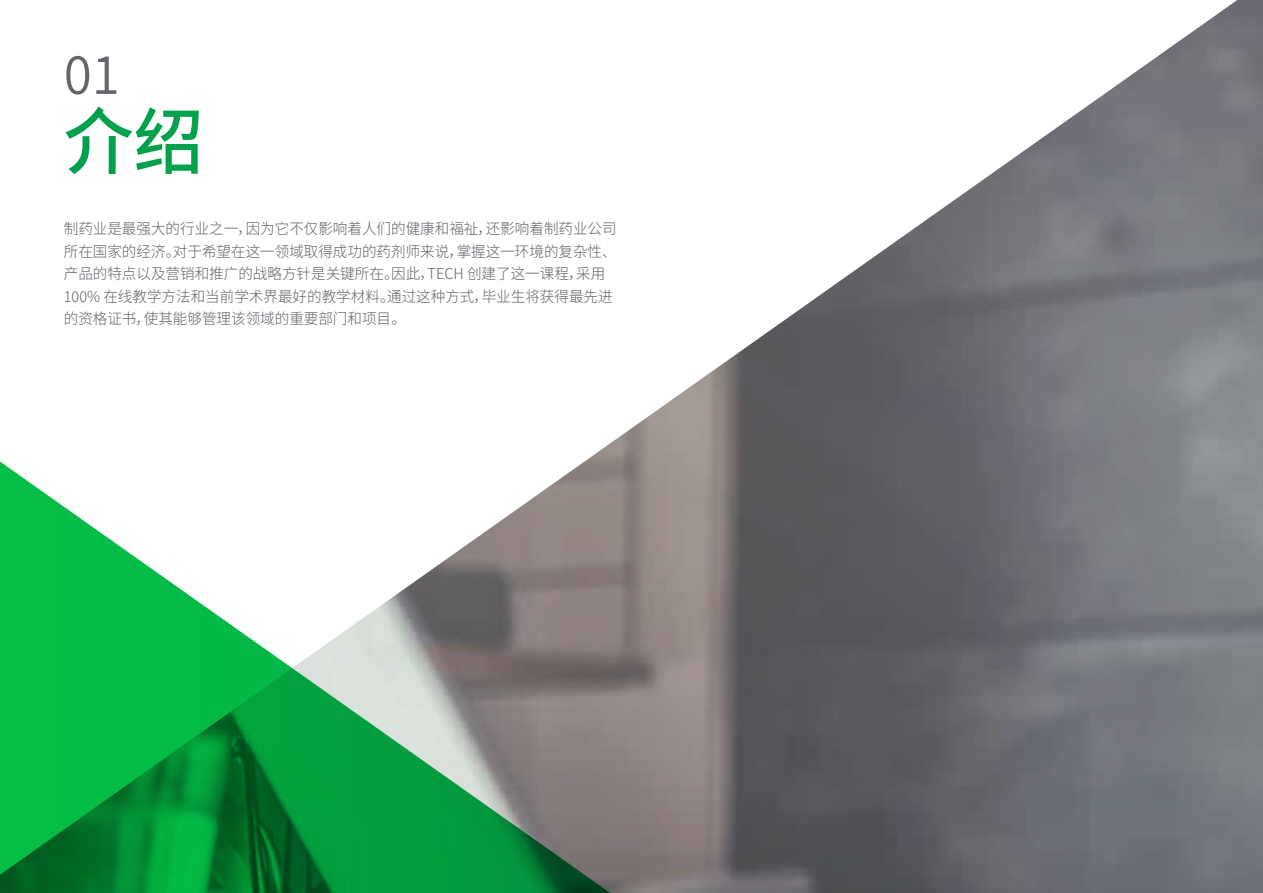
<style>
.page{position:relative;width:1263px;height:893px;background:#fff}
.page>*{position:absolute;margin:0;border:0;box-sizing:border-box;transform-origin:0 0}
.t1{font:500 72px "Source Han Sans CN";color:#04a14d}
.t2{font:52.5px "Source Han Sans CN";color:#61646a}
.t3{font:300 15px/22.5px "Source Han Sans CN";color:#61646a}
</style>
<div class="page">
<img style="left:607px;top:0;width:656px;height:893px">
<svg style="left:0;top:446px;width:640px;height:447px"></svg>
<h2 class="t2" style="left:64px;top:45px;width:57px">01</h2>
<h1 class="t1" style="left:64px;top:101px;width:141px">介绍</h1>
<p class="t3" style="left:64px;top:218px;width:554px">制药业是最强大的行业之一，因为它不仅影响着人们的健康和福祉，还影响着制药业公司所在国家的经济。对于希望在这一领域取得成功的药剂师来说，掌握这一环境的复杂性、产品的特点以及营销和推广的战略方针是关键所在。因此，TECH 创建了这一课程，采用100% 在线教学方法和当前学术界最好的教学材料。通过这种方式，毕业生将获得最先进的资格证书，使其能够管理该领域的重要部门和项目。</p>
</div>
